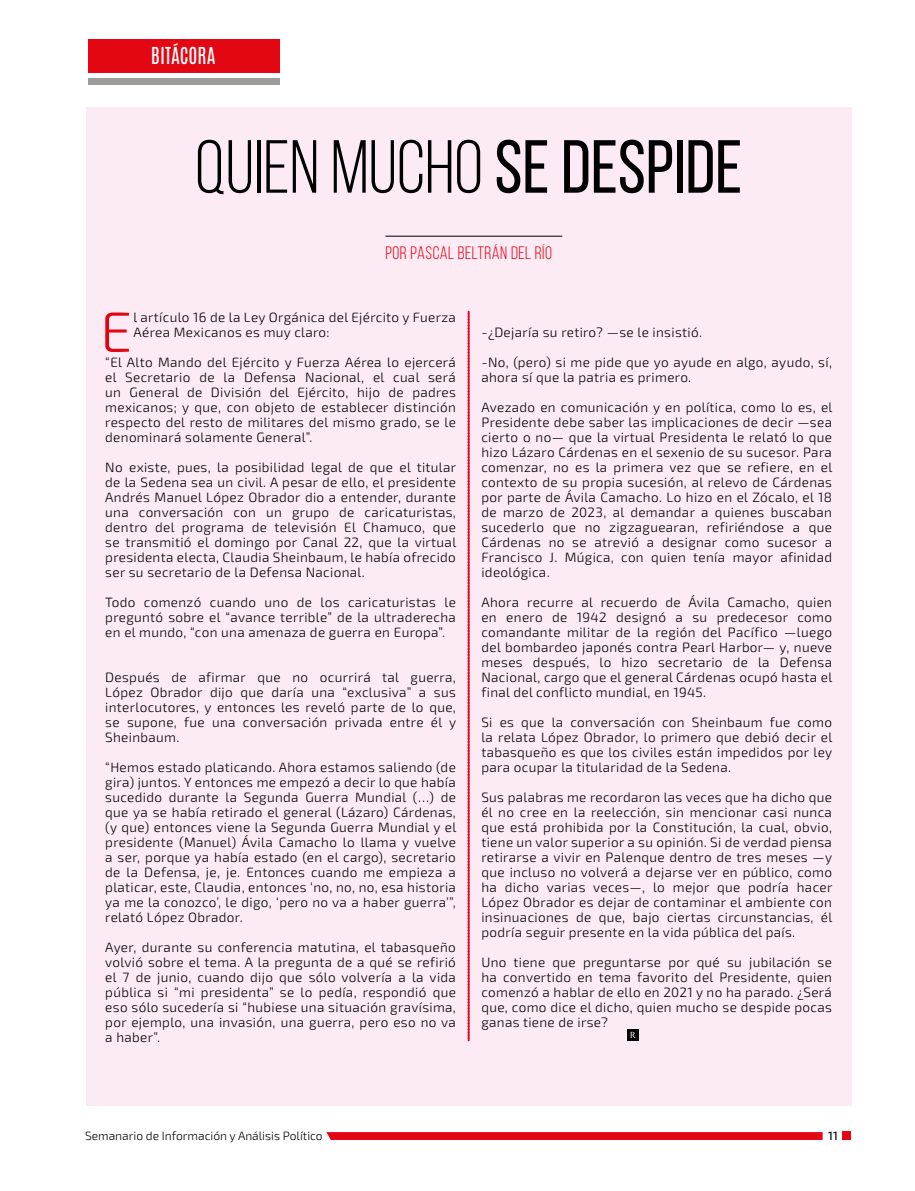
<style>
.page{position:relative;width:915px;height:1191px;background:#fff}
.page>*{position:absolute;margin:0;border:0;box-sizing:border-box;transform-origin:0 0}
.t1{font:75px "Bebas Neue";color:#000}
.t2{font:300 57px "Exo 2";color:#e30613}
.t3{font:19.5px "Antonio";color:#fff}
.t4{font:18px "Bebas Neue";letter-spacing:.025em;color:#e30613}
.t5{font:300 13.5px/15px "Exo 2";letter-spacing:.025em;color:#000;text-align:justify}
.t6{font:300 12px "Exo 2";color:#000}
.t7{font:500 12px "Exo 2";color:#000}
.s1{font-style:inherit}
</style>
<div class="page">
<div style="left:842px;top:1131px;width:8px;height:9px;background:#e30613"></div>
<svg style="left:326px;top:1132px;width:496px;height:8px;background:#e30a17"></svg>
<div style="left:86px;top:107px;width:764px;height:998px;background:#fceaf4"></div>
<hr style="left:385px;top:236px;width:177px;height:1px;background:#000">
<div style="left:88px;top:39px;width:192px;height:33px;background:#e30613"></div>
<div style="left:88px;top:79px;width:191px;height:6px;background:#9d9d9c"></div>
<svg style="left:467px;top:311px;width:2px;height:730px"></svg>
<div style="left:627px;top:1029px;width:11px;height:11px;background:#000"></div>
<svg style="left:630px;top:1031px;width:5px;height:6px"></svg>
<h3 class="t3" style="left:151px;top:42px;width:66px">BITÁCORA</h3>
<h1 class="t1" style="left:195px;top:127px;width:548px">QUIEN MUCHO <span class="s1">SE DESPIDE</span></h1>
<h3 class="t4" style="left:385px;top:243px;width:168px">POR PASCAL BELTRÁN DEL RÍO</h3>
<h2 class="t2" style="left:100px;top:299px;width:33px">E</h2>
<p class="t5" style="left:133px;top:310px;width:324px">l artículo 16 de la Ley Orgánica del Ejército y Fuerza<br>Aérea Mexicanos es muy claro:</p>
<p class="t5" style="left:105px;top:355px;width:352px">“El Alto Mando del Ejército y Fuerza Aérea lo ejercerá el Secretario de la Defensa Nacional, el cual será un General de División del Ejército, hijo de padres mexicanos; y que, con objeto de establecer distinción respecto del resto de militares del mismo grado, se le denominará solamente General”.</p>
<p class="t5" style="left:105px;top:460px;width:352px">No existe, pues, la posibilidad legal de que el titular de la Sedena sea un civil. A pesar de ello, el presidente Andrés Manuel López Obrador dio a entender, durante una conversación con un grupo de caricaturistas, dentro del programa de televisión El Chamuco, que se transmitió el domingo por Canal 22, que la virtual presidenta electa, Claudia Sheinbaum, le había ofrecido ser su secretario de la Defensa Nacional.</p>
<p class="t5" style="left:105px;top:595px;width:352px">Todo comenzó cuando uno de los caricaturistas le preguntó sobre el “avance terrible” de la ultraderecha en el mundo, “con una amenaza de guerra en Europa”.</p>
<p class="t5" style="left:105px;top:670px;width:352px">Después de afirmar que no ocurrirá tal guerra, López Obrador dijo que daría una “exclusiva” a sus interlocutores, y entonces les reveló parte de lo que, se supone, fue una conversación privada entre él y Sheinbaum.</p>
<p class="t5" style="left:105px;top:760px;width:352px">“Hemos estado platicando. Ahora estamos saliendo (de gira) juntos. Y entonces me empezó a decir lo que había sucedido durante la Segunda Guerra Mundial (…) de que ya se había retirado el general (Lázaro) Cárdenas, (y que) entonces viene la Segunda Guerra Mundial y el presidente (Manuel) Ávila Camacho lo llama y vuelve a ser, porque ya había estado (en el cargo), secretario de la Defensa, je, je. Entonces cuando me empieza a platicar, este, Claudia, entonces ‘no, no, no, esa historia ya me la conozco’, le digo, ‘pero no va a haber guerra’”, relató López Obrador.</p>
<p class="t5" style="left:105px;top:940px;width:352px">Ayer, durante su conferencia matutina, el tabasqueño volvió sobre el tema. A la pregunta de a qué se refirió el 7 de junio, cuando dijo que sólo volvería a la vida pública si “mi presidenta” se lo pedía, respondió que eso sólo sucedería si “hubiese una situación gravísima, por ejemplo, una invasión, una guerra, pero eso no va a haber”.</p>
<p class="t5" style="left:481px;top:325px;width:222px">-¿Dejaría su retiro? —se le insistió.</p>
<p class="t5" style="left:481px;top:355px;width:352px">-No, (pero) si me pide que yo ayude en algo, ayudo, sí, ahora sí que la patria es primero.</p>
<p class="t5" style="left:481px;top:400px;width:352px">Avezado en comunicación y en política, como lo es, el Presidente debe saber las implicaciones de decir —sea cierto o no— que la virtual Presidenta le relató lo que hizo Lázaro Cárdenas en el sexenio de su sucesor. Para comenzar, no es la primera vez que se refiere, en el contexto de su propia sucesión, al relevo de Cárdenas por parte de Ávila Camacho. Lo hizo en el Zócalo, el 18 de marzo de 2023, al demandar a quienes buscaban sucederlo que no zigzaguearan, refiriéndose a que Cárdenas no se atrevió a designar como sucesor a Francisco J. Múgica, con quien tenía mayor afinidad ideológica.</p>
<p class="t5" style="left:481px;top:595px;width:352px">Ahora recurre al recuerdo de Ávila Camacho, quien en enero de 1942 designó a su predecesor como comandante militar de la región del Pacífico —luego del bombardeo japonés contra Pearl Harbor— y, nueve meses después, lo hizo secretario de la Defensa Nacional, cargo que el general Cárdenas ocupó hasta el final del conflicto mundial, en 1945.</p>
<p class="t5" style="left:481px;top:715px;width:352px">Si es que la conversación con Sheinbaum fue como la relata López Obrador, lo primero que debió decir el tabasqueño es que los civiles están impedidos por ley para ocupar la titularidad de la Sedena.</p>
<p class="t5" style="left:481px;top:790px;width:352px">Sus palabras me recordaron las veces que ha dicho que él no cree en la reelección, sin mencionar casi nunca que está prohibida por la Constitución, la cual, obvio, tiene un valor superior a su opinión. Si de verdad piensa retirarse a vivir en Palenque dentro de tres meses —y que incluso no volverá a dejarse ver en público, como ha dicho varias veces—, lo mejor que podría hacer López Obrador es dejar de contaminar el ambiente con insinuaciones de que, bajo ciertas circunstancias, él podría seguir presente en la vida pública del país.</p>
<p class="t5" style="left:481px;top:955px;width:352px">Uno tiene que preguntarse por qué su jubilación se ha convertido en tema favorito del Presidente, quien comenzó a hablar de ello en 2021 y no ha parado. ¿Será que, como dice el dicho, quien mucho se despide pocas ganas tiene de irse?</p>
<p class="t6" style="left:85px;top:1128px;width:239px">Semanario de Información y Análisis Político</p>
<p class="t7" style="left:828px;top:1128px;width:11px">11</p>
</div>
